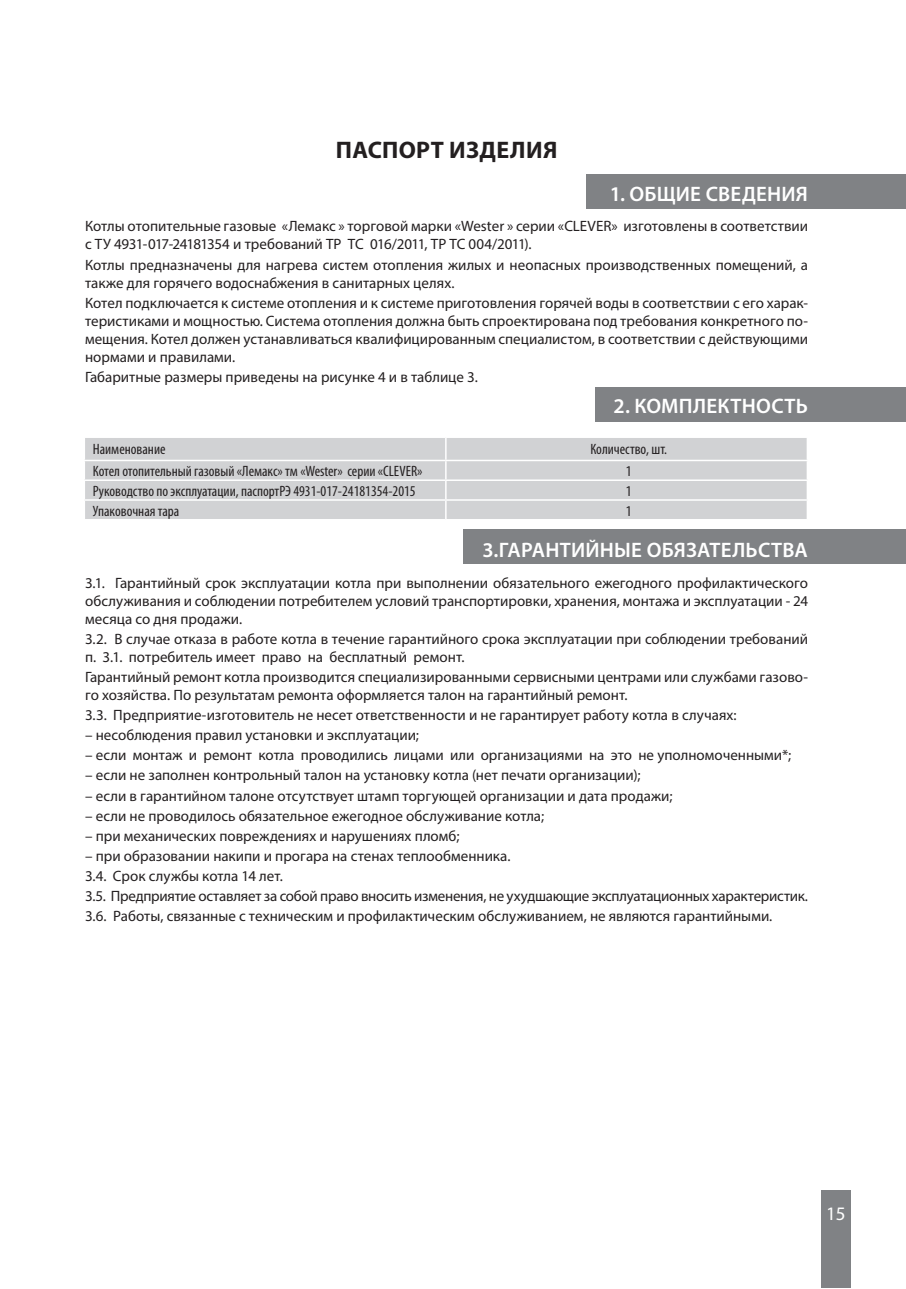
<style>
.page{position:relative;width:906px;height:1289px;background:#fff}
.page>*{position:absolute;margin:0;border:0;box-sizing:border-box;transform-origin:0 0}
.t1{font:700 24px "Myriad Pro";letter-spacing:.015em;color:#231f20}
.t2{font:600 21px "Myriad Pro";letter-spacing:.01em;color:#fff}
.t3{font:19.05px "Myriad Pro";color:#fff}
.t4{font:15px/18px "Myriad Pro";color:#231f20}
.t5{font:condensed 15px "Myriad Pro";color:#231f20}
</style>
<div class="page">
<div style="left:821px;top:1190px;width:29px;height:98px;background:#808285"></div>
<div style="left:587px;top:174px;width:319px;height:34px;background:#808285"></div>
<div style="left:595px;top:387px;width:311px;height:34px;background:#808285"></div>
<div style="left:463px;top:529px;width:443px;height:34px;background:#808285"></div>
<div style="left:85px;top:438px;width:721px;height:81px;background:#d1d2d4"></div>
<hr style="left:84px;top:459px;width:362px;height:2px;background:#fff">
<hr style="left:446px;top:459px;width:362px;height:2px;background:#fff">
<hr style="left:84px;top:479px;width:362px;height:2px;background:#fff">
<hr style="left:446px;top:479px;width:362px;height:2px;background:#fff">
<hr style="left:84px;top:499px;width:362px;height:2px;background:#fff">
<hr style="left:446px;top:499px;width:362px;height:2px;background:#fff">
<svg style="left:445px;top:438px;width:1px;height:81px"></svg>
<svg style="left:806px;top:461px;width:1px;height:58px"></svg>
<h1 class="t1" style="left:336px;top:135px;width:223px">ПАСПОРТ ИЗДЕЛИЯ</h1>
<h2 class="t2" style="left:610px;top:180px;width:199px">1. ОБЩИЕ СВЕДЕНИЯ</h2>
<p class="t4" style="left:85px;top:217px;width:724px">Котлы отопительные газовые «Лемакс » торговой марки «Wester » серии «CLEVER» изготовлены в соответствии с ТУ 4931-017-24181354 и требований ТР ТС 016/2011, ТР ТС 004/2011).</p>
<p class="t4" style="left:85px;top:255px;width:724px">Котлы предназначены для нагрева систем отопления жилых и неопасных производственных помещений, а также для горячего водоснабжения в санитарных целях.</p>
<p class="t4" style="left:85px;top:293px;width:724px;text-align:justify">Котел подключается к системе отопления и к системе приготовления горячей воды в соответствии с его харак&shy;теристиками и мощностью. Система отопления должна быть спроектирована под требования конкретного по&shy;мещения. Котел должен устанавливаться квалифицированным специалистом, в соответствии с действующими нормами и правилами.</p>
<p class="t4" style="left:85px;top:367px;width:394px">Габаритные размеры приведены на рисунке 4 и в таблице 3.</p>
<h2 class="t2" style="left:613px;top:393px;width:196px">2. КОМПЛЕКТНОСТЬ</h2>
<p class="t5" style="left:93px;top:440px;width:74px">Наименование</p>
<p class="t5" style="left:590px;top:440px;width:78px">Количество, шт.</p>
<p class="t5" style="left:93px;top:462px;width:331px">Котел отопительный газовый «Лемакс» тм «Wester» серии «CLEVER»</p>
<p class="t5" style="left:626px;top:462px;width:7px">1</p>
<p class="t5" style="left:93px;top:481px;width:324px">Руководство по эксплуатации, паспортРЭ 4931-017-24181354-2015</p>
<p class="t5" style="left:626px;top:481px;width:7px">1</p>
<p class="t5" style="left:93px;top:501px;width:88px">Упаковочная тара</p>
<p class="t5" style="left:626px;top:501px;width:7px">1</p>
<h2 class="t2" style="left:482px;top:536px;width:327px">3.ГАРАНТИЙНЫЕ ОБЯЗАТЕЛЬСТВА</h2>
<p class="t4" style="left:85px;top:573px;width:724px;text-align:justify">3.1. Гарантийный срок эксплуатации котла при выполнении обязательного ежегодного профилактического обслуживания и соблюдении потребителем условий транспортировки, хранения, монтажа и эксплуатации - 24 месяца со дня продажи.</p>
<p class="t4" style="left:85px;top:629px;width:724px">3.2. В случае отказа в работе котла в течение гарантийного срока эксплуатации при соблюдении требований п. 3.1. потребитель имеет право на бесплатный ремонт.</p>
<p class="t4" style="left:85px;top:667px;width:724px">Гарантийный ремонт котла производится специализированными сервисными центрами или службами газово&shy;го хозяйства. По результатам ремонта оформляется талон на гарантийный ремонт.</p>
<p class="t4" style="left:85px;top:705px;width:653px">3.3. Предприятие-изготовитель не несет ответственности и не гарантирует работу котла в случаях:</p>
<p class="t4" style="left:85px;top:725px;width:335px">– несоблюдения правил установки и эксплуатации;</p>
<p class="t4" style="left:85px;top:746px;width:707px">– если монтаж и ремонт котла проводились лицами или организациями на это не уполномоченными*;</p>
<p class="t4" style="left:85px;top:766px;width:557px">– если не заполнен контрольный талон на установку котла (нет печати организации);</p>
<p class="t4" style="left:85px;top:786px;width:589px">– если в гарантийном талоне отсутствует штамп торгующей организации и дата продажи;</p>
<p class="t4" style="left:85px;top:806px;width:460px">– если не проводилось обязательное ежегодное обслуживание котла;</p>
<p class="t4" style="left:85px;top:826px;width:376px">– при механических повреждениях и нарушениях пломб;</p>
<p class="t4" style="left:85px;top:845px;width:724px;line-height:20.1px">– при образовании накипи и прогара на стенах теплообменника.<br>3.4. Срок службы котла 14 лет.<br>3.5. Предприятие оставляет за собой право вносить изменения, не ухудшающие эксплуатационных характеристик.<br>3.6. Работы, связанные с техническим и профилактическим обслуживанием, не являются гарантийными.</p>
<p class="t3" style="left:826px;top:1201px;width:21px">15</p>
</div>
